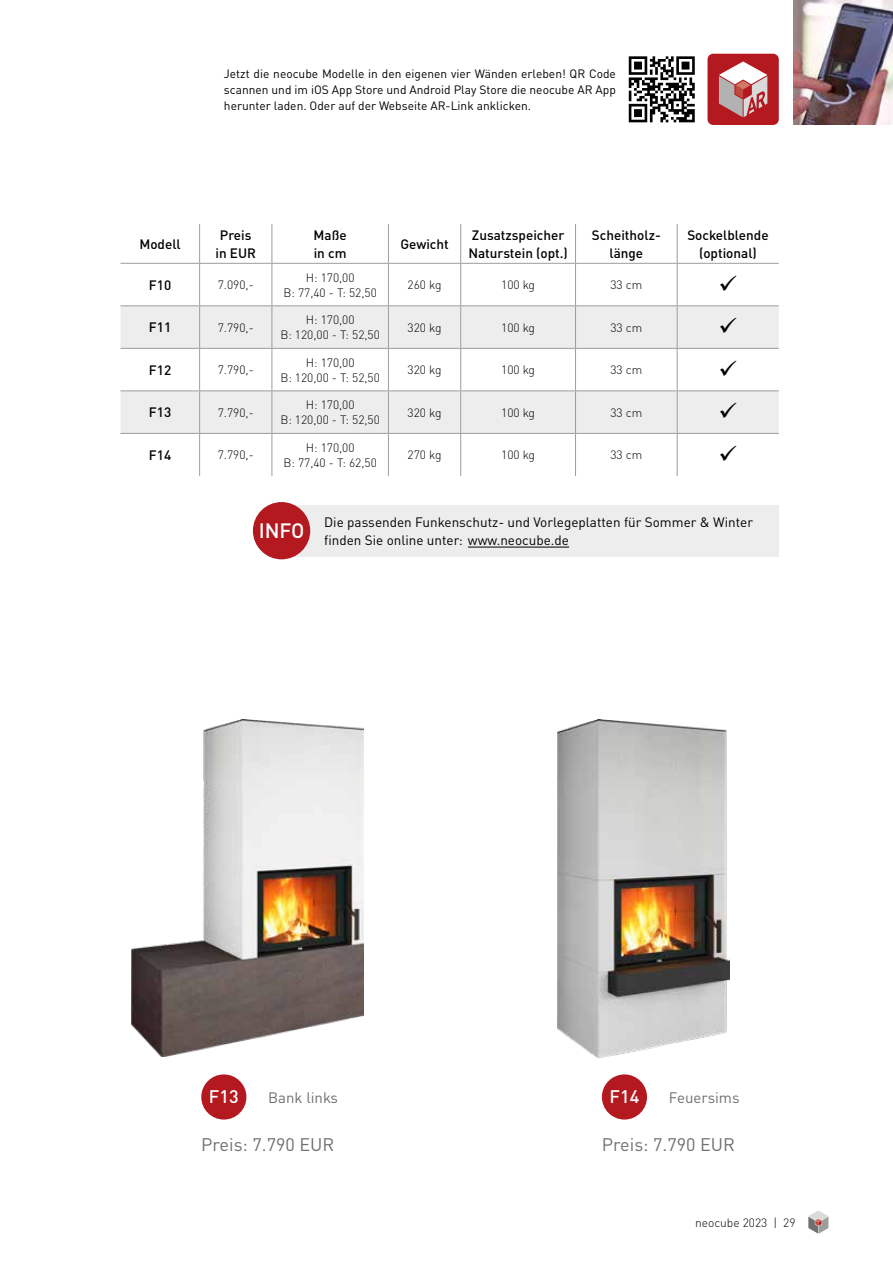
<style>
.page{position:relative;width:893px;height:1263px;background:#fff}
.page>*{position:absolute;margin:0;border:0;box-sizing:border-box;transform-origin:0 0}
.t1{font:500 20.55px "DINOT";color:#fff}
.t2{font:18px "DINOT";color:#706f6f}
.t3{font:500 18px "DINOT";color:#fff}
.t4{font:15px "DINOT";color:#706f6f}
.t5{font:500 13.5px/18.3px "DINOT";color:#000;text-align:center}
.t6{font:13.5px/18.1px "DINOT";color:#000}
.t7{font:300 12px/15px "DINOT";color:#000;text-align:center}
.t8{font:12px/16.2px "DINOT";color:#000;text-align:justify}
</style>
<div class="page">
<div style="left:201px;top:1074px;width:45px;height:45px;background:#b41920;border-radius:50%"></div>
<div style="left:602px;top:1074px;width:45px;height:45px;background:#b41920;border-radius:50%"></div>
<img style="left:132px;top:720px;width:232px;height:337px">
<img style="left:557px;top:720px;width:172px;height:337px">
<svg style="left:121px;top:224px;width:658px;height:39px"></svg>
<svg style="left:121px;top:306px;width:658px;height:127px;fill:#ededed"></svg>
<hr style="left:199px;top:224px;width:1px;height:39px;background:#9d9d9c">
<hr style="left:272px;top:224px;width:1px;height:39px;background:#9d9d9c">
<hr style="left:388px;top:224px;width:1px;height:39px;background:#9d9d9c">
<hr style="left:460px;top:224px;width:1px;height:39px;background:#9d9d9c">
<hr style="left:575px;top:224px;width:1px;height:39px;background:#9d9d9c">
<hr style="left:677px;top:224px;width:1px;height:39px;background:#9d9d9c">
<hr style="left:121px;top:263px;width:79px;height:1px;background:#9d9d9c">
<hr style="left:200px;top:263px;width:72px;height:1px;background:#9d9d9c">
<hr style="left:199px;top:264px;width:1px;height:41px;background:#9d9d9c">
<hr style="left:272px;top:263px;width:116px;height:1px;background:#9d9d9c">
<hr style="left:272px;top:264px;width:1px;height:41px;background:#9d9d9c">
<hr style="left:388px;top:263px;width:73px;height:1px;background:#9d9d9c">
<hr style="left:388px;top:264px;width:1px;height:41px;background:#9d9d9c">
<hr style="left:461px;top:263px;width:114px;height:1px;background:#9d9d9c">
<hr style="left:460px;top:264px;width:1px;height:41px;background:#9d9d9c">
<hr style="left:575px;top:263px;width:102px;height:1px;background:#9d9d9c">
<hr style="left:575px;top:264px;width:1px;height:41px;background:#9d9d9c">
<hr style="left:677px;top:263px;width:102px;height:1px;background:#9d9d9c">
<hr style="left:677px;top:264px;width:1px;height:41px;background:#9d9d9c">
<hr style="left:121px;top:305px;width:79px;height:1px;background:#9d9d9c">
<hr style="left:200px;top:305px;width:72px;height:1px;background:#9d9d9c">
<hr style="left:199px;top:306px;width:1px;height:42px;background:#9d9d9c">
<hr style="left:272px;top:305px;width:116px;height:1px;background:#9d9d9c">
<hr style="left:272px;top:306px;width:1px;height:42px;background:#9d9d9c">
<hr style="left:388px;top:305px;width:73px;height:1px;background:#9d9d9c">
<hr style="left:388px;top:306px;width:1px;height:42px;background:#9d9d9c">
<hr style="left:461px;top:305px;width:114px;height:1px;background:#9d9d9c">
<hr style="left:460px;top:306px;width:1px;height:42px;background:#9d9d9c">
<hr style="left:575px;top:305px;width:102px;height:1px;background:#9d9d9c">
<hr style="left:575px;top:306px;width:1px;height:42px;background:#9d9d9c">
<hr style="left:677px;top:305px;width:102px;height:1px;background:#9d9d9c">
<hr style="left:677px;top:306px;width:1px;height:42px;background:#9d9d9c">
<hr style="left:121px;top:348px;width:79px;height:1px;background:#9d9d9c">
<hr style="left:200px;top:348px;width:72px;height:1px;background:#9d9d9c">
<hr style="left:199px;top:349px;width:1px;height:41px;background:#9d9d9c">
<hr style="left:272px;top:348px;width:116px;height:1px;background:#9d9d9c">
<hr style="left:272px;top:349px;width:1px;height:41px;background:#9d9d9c">
<hr style="left:388px;top:348px;width:73px;height:1px;background:#9d9d9c">
<hr style="left:388px;top:349px;width:1px;height:41px;background:#9d9d9c">
<hr style="left:461px;top:348px;width:114px;height:1px;background:#9d9d9c">
<hr style="left:460px;top:349px;width:1px;height:41px;background:#9d9d9c">
<hr style="left:575px;top:348px;width:102px;height:1px;background:#9d9d9c">
<hr style="left:575px;top:349px;width:1px;height:41px;background:#9d9d9c">
<hr style="left:677px;top:348px;width:102px;height:1px;background:#9d9d9c">
<hr style="left:677px;top:349px;width:1px;height:41px;background:#9d9d9c">
<hr style="left:121px;top:390px;width:79px;height:1px;background:#9d9d9c">
<hr style="left:200px;top:390px;width:72px;height:1px;background:#9d9d9c">
<hr style="left:199px;top:391px;width:1px;height:42px;background:#9d9d9c">
<hr style="left:272px;top:390px;width:116px;height:1px;background:#9d9d9c">
<hr style="left:272px;top:391px;width:1px;height:42px;background:#9d9d9c">
<hr style="left:388px;top:390px;width:73px;height:1px;background:#9d9d9c">
<hr style="left:388px;top:391px;width:1px;height:42px;background:#9d9d9c">
<hr style="left:461px;top:390px;width:114px;height:1px;background:#9d9d9c">
<hr style="left:460px;top:391px;width:1px;height:42px;background:#9d9d9c">
<hr style="left:575px;top:390px;width:102px;height:1px;background:#9d9d9c">
<hr style="left:575px;top:391px;width:1px;height:42px;background:#9d9d9c">
<hr style="left:677px;top:390px;width:102px;height:1px;background:#9d9d9c">
<hr style="left:677px;top:391px;width:1px;height:42px;background:#9d9d9c">
<hr style="left:121px;top:433px;width:79px;height:1px;background:#9d9d9c">
<hr style="left:200px;top:433px;width:72px;height:1px;background:#9d9d9c">
<hr style="left:199px;top:434px;width:1px;height:42px;background:#9d9d9c">
<hr style="left:272px;top:433px;width:116px;height:1px;background:#9d9d9c">
<hr style="left:272px;top:434px;width:1px;height:42px;background:#9d9d9c">
<hr style="left:388px;top:433px;width:73px;height:1px;background:#9d9d9c">
<hr style="left:388px;top:434px;width:1px;height:42px;background:#9d9d9c">
<hr style="left:461px;top:433px;width:114px;height:1px;background:#9d9d9c">
<hr style="left:460px;top:434px;width:1px;height:42px;background:#9d9d9c">
<hr style="left:575px;top:433px;width:102px;height:1px;background:#9d9d9c">
<hr style="left:575px;top:434px;width:1px;height:42px;background:#9d9d9c">
<hr style="left:677px;top:433px;width:102px;height:1px;background:#9d9d9c">
<hr style="left:677px;top:434px;width:1px;height:42px;background:#9d9d9c">
<img style="left:794px;top:0;width:99px;height:125px">
<div style="left:707px;top:54px;width:72px;height:71px;background:#b41920;border-radius:6px"></div>
<svg style="left:719px;top:61px;width:48px;height:56px"></svg>
<svg style="left:628px;top:56px;width:67px;height:67px"></svg>
<svg style="left:629px;top:56px;width:66px;height:66px"></svg>
<div style="left:282px;top:505px;width:497px;height:51px;background:#ededed"></div>
<hr style="left:468px;top:547px;width:101px;height:1px;background:#000">
<div style="left:253px;top:502px;width:57px;height:57px;background:#b41920;border-radius:50%"></div>
<svg style="left:808px;top:1210px;width:20px;height:24px"></svg>
<svg style="left:720px;top:318px;width:16px;height:15px"></svg>
<svg style="left:720px;top:360px;width:16px;height:16px"></svg>
<svg style="left:720px;top:403px;width:16px;height:15px"></svg>
<p class="t8" style="left:224px;top:65px;width:394px">Jetzt die neocube Modelle in den eigenen vier Wänden erleben! QR Code scannen und im iOS App Store und Android Play Store die neocube AR App herunter laden. Oder auf der Webseite AR-Link anklicken.</p>
<p class="t5" style="left:139px;top:234px;width:43px">Modell</p>
<p class="t5" style="left:215px;top:225px;width:42px">Preis in EUR</p>
<p class="t5" style="left:314px;top:225px;width:35px;text-align:left">Maße in cm</p>
<p class="t5" style="left:400px;top:234px;width:50px">Gewicht</p>
<p class="t5" style="left:468px;top:225px;width:101px;text-align:left">Zusatzspeicher<br>Naturstein (opt.)</p>
<p class="t5" style="left:592px;top:225px;width:70px">Scheitholz&shy;länge</p>
<p class="t5" style="left:687px;top:225px;width:83px">Sockelblende (optional)</p>
<p class="t5" style="left:149px;top:275px;width:24px">F10</p>
<p class="t7" style="left:218px;top:277px;width:38px">7.090,-</p>
<p class="t7" style="left:283px;top:270px;width:95px">H: 170,00<br>B: 77,40 - T: 52,50</p>
<p class="t7" style="left:408px;top:277px;width:35px">260 kg</p>
<p class="t7" style="left:501px;top:277px;width:35px">100 kg</p>
<p class="t7" style="left:610px;top:277px;width:33px">33 cm</p>
<p class="t5" style="left:149px;top:318px;width:24px">F11</p>
<p class="t7" style="left:218px;top:320px;width:38px">7.790,-</p>
<p class="t7" style="left:280px;top:312px;width:101px">H: 170,00<br>B: 120,00 - T: 52,50</p>
<p class="t7" style="left:408px;top:320px;width:35px">320 kg</p>
<p class="t7" style="left:501px;top:320px;width:35px">100 kg</p>
<p class="t7" style="left:610px;top:320px;width:33px">33 cm</p>
<p class="t5" style="left:149px;top:360px;width:24px">F12</p>
<p class="t7" style="left:218px;top:362px;width:38px">7.790,-</p>
<p class="t7" style="left:280px;top:355px;width:101px">H: 170,00<br>B: 120,00 - T: 52,50</p>
<p class="t7" style="left:408px;top:362px;width:35px">320 kg</p>
<p class="t7" style="left:501px;top:362px;width:35px">100 kg</p>
<p class="t7" style="left:610px;top:362px;width:33px">33 cm</p>
<p class="t5" style="left:149px;top:403px;width:24px">F13</p>
<p class="t7" style="left:218px;top:405px;width:38px">7.790,-</p>
<p class="t7" style="left:280px;top:397px;width:101px">H: 170,00<br>B: 120,00 - T: 52,50</p>
<p class="t7" style="left:408px;top:405px;width:35px">320 kg</p>
<p class="t7" style="left:501px;top:405px;width:35px">100 kg</p>
<p class="t7" style="left:610px;top:405px;width:33px">33 cm</p>
<p class="t5" style="left:149px;top:445px;width:24px">F14</p>
<p class="t7" style="left:218px;top:447px;width:38px">7.790,-</p>
<p class="t7" style="left:283px;top:440px;width:95px">H: 170,00<br>B: 77,40 - T: 62,50</p>
<p class="t7" style="left:408px;top:447px;width:35px">270 kg</p>
<p class="t7" style="left:501px;top:447px;width:35px">100 kg</p>
<p class="t7" style="left:610px;top:447px;width:33px">33 cm</p>
<h1 class="t1" style="left:259px;top:517px;width:47px">INFO</h1>
<p class="t6" style="left:324px;top:513px;width:430px">Die passenden Funkenschutz- und Vorlegeplatten für Sommer &amp; Winter finden Sie online unter: www.neocube.de</p>
<h2 class="t3" style="left:209px;top:1085px;width:31px">F13</h2>
<p class="t4" style="left:268px;top:1088px;width:71px">Bank links</p>
<h2 class="t3" style="left:610px;top:1085px;width:31px">F14</h2>
<p class="t4" style="left:669px;top:1088px;width:72px">Feuersims</p>
<h2 class="t2" style="left:201px;top:1133px;width:135px">Preis: 7.790 EUR</h2>
<h2 class="t2" style="left:602px;top:1133px;width:135px">Preis: 7.790 EUR</h2>
<p class="t7" style="left:695px;top:1214px;width:102px">neocube 2023 | 29</p>
</div>
